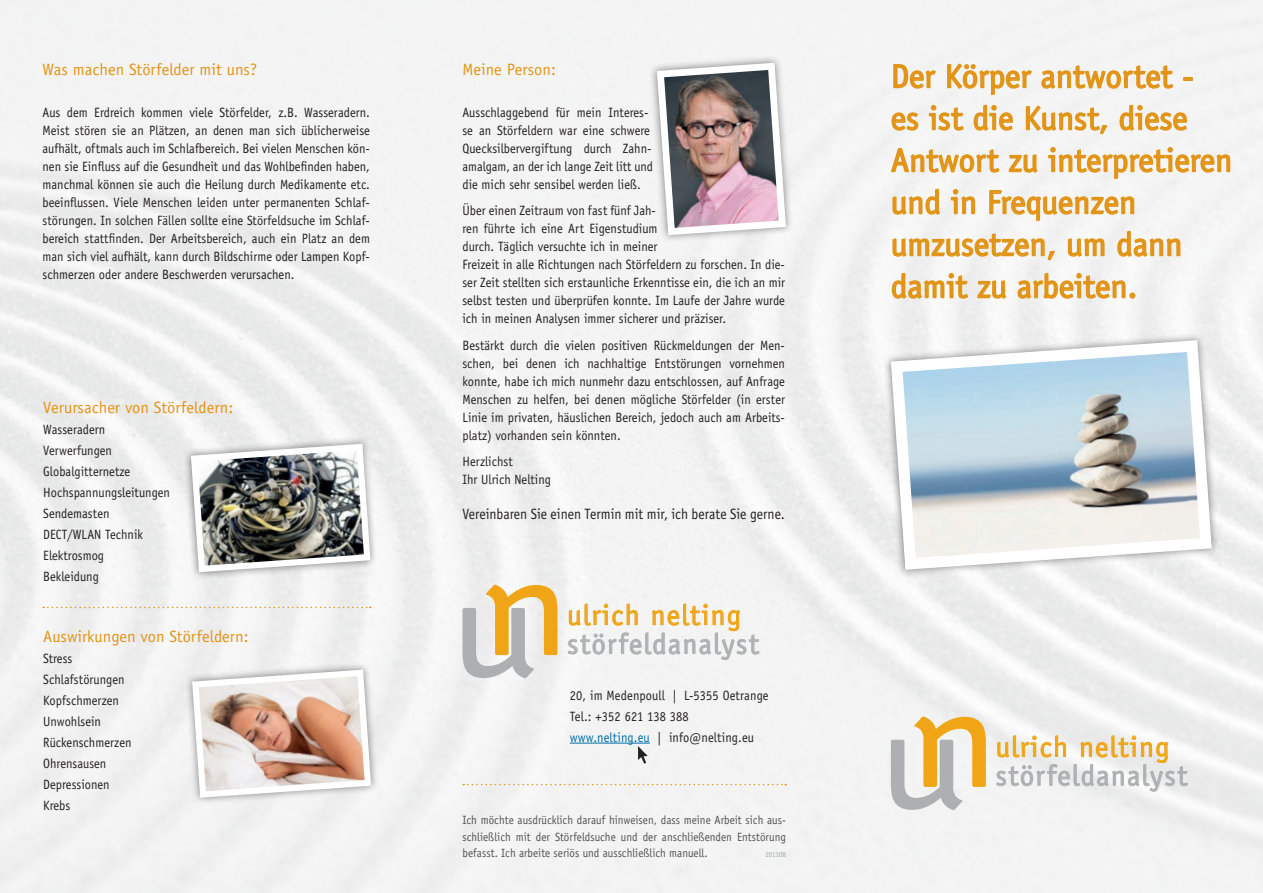
<style>
.page{position:relative;width:1263px;height:893px;background:#fff}
.page>*{position:absolute;margin:0;border:0;box-sizing:border-box;transform-origin:0 0}
.t1{font:33px/42px "Officina Sans";color:#e29416}
.t2{font:28.65px "Officina Sans";letter-spacing:.045em;color:#aeafb3}
.t3{font:28.65px "Officina Sans";letter-spacing:.045em;color:#efa516}
.t4{font:16.5px "Officina Sans";color:#e29416}
.t5{font:15px "Officina Sans";color:#231f20;scale:.91 1}
.t6{font:13.5px/18px "Officina Sans";color:#231f20;scale:.92 1}
.t7{font:12px/16.5px "Officina Sans";color:#231f20;text-align:justify;scale:.92 1}
.t8{font:7.5px "Officina Sans";color:#8a8c8f;scale:.92 1}
.s1{color:#006ea7}
</style>
<div class="page">
<img style="left:0;top:0;width:1263px;height:893px">
<svg style="left:891px;top:716px;width:95px;height:94px"></svg>
<svg style="left:996px;top:735px;width:192px;height:57px"></svg>
<svg style="left:462px;top:585px;width:95px;height:93px"></svg>
<svg style="left:568px;top:603px;width:191px;height:57px"></svg>
<svg style="left:890px;top:45px;width:341px;height:177px"></svg>
<svg style="left:891px;top:230px;width:290px;height:70px"></svg>
<div style="left:883px;top:332px;width:336px;height:246px;background:#f0f0f1"></div>
<svg style="left:885px;top:334px;width:333px;height:242px"></svg>
<div style="left:649px;top:55px;width:145px;height:188px;background:#f3f4f4"></div>
<img style="left:653px;top:59px;width:137px;height:180px">
<div style="left:183px;top:436px;width:195px;height:144px;background:#231f20;opacity:.55"></div>
<img style="left:188px;top:440px;width:186px;height:135px">
<div style="left:184px;top:662px;width:195px;height:144px;background:#f0f1f1"></div>
<svg style="left:189px;top:666px;width:185px;height:135px"></svg>
<svg style="left:43px;top:607px;width:328px;height:1px"></svg>
<svg style="left:463px;top:784px;width:323px;height:1px"></svg>
<hr style="left:570px;top:743px;width:80px;height:1px;background:#006ea7">
<img style="left:635px;top:744px;width:15px;height:22px">
<p class="t4" style="left:43px;top:60px;width:216px">Was machen Störfelder mit uns?</p>
<p class="t6" style="left:43px;top:103px;width:357px;text-align:justify">Aus dem Erdreich kommen viele Störfelder, z.B. Wasseradern.<br>Meist stören sie an Plätzen, an denen man sich üblicherweise aufhält, oftmals auch im Schlafbereich. Bei vielen Menschen kön&shy;nen sie Einfluss auf die Gesundheit und das Wohlbefinden haben, manchmal können sie auch die Heilung durch Medikamente etc. beeinflussen. Viele Menschen leiden unter permanenten Schlaf&shy;störungen. In solchen Fällen sollte eine Störfeldsuche im Schlaf&shy;bereich stattfinden. Der Arbeitsbereich, auch ein Platz an dem man sich viel aufhält, kann durch Bildschirme oder Lampen Kopf&shy;schmerzen oder andere Beschwerden verursachen.</p>
<p class="t4" style="left:43px;top:398px;width:191px">Verursacher von Störfeldern:</p>
<p class="t6" style="left:43px;top:419px;width:139px;line-height:21px">Wasseradern<br>Verwerfungen<br>Globalgitternetze<br>Hochspannungsleitungen<br>Sendemasten<br>DECT/WLAN Technik<br>Elektrosmog<br>Bekleidung</p>
<p class="t4" style="left:43px;top:627px;width:207px">Auswirkungen von Störfeldern:</p>
<p class="t6" style="left:43px;top:648px;width:97px;line-height:21px">Stress<br>Schlafstörungen<br>Kopfschmerzen<br>Unwohlsein<br>Rückenschmerzen<br>Ohrensausen<br>Depressionen<br>Krebs</p>
<p class="t4" style="left:462px;top:60px;width:95px">Meine Person:</p>
<p class="t6" style="left:462px;top:103px;width:209px">Ausschlaggebend für mein Interes&shy;se an Störfeldern war eine schwere Quecksilbervergiftung durch Zahn&shy;amalgam, an der ich lange Zeit litt und die mich sehr sensibel werden ließ.</p>
<p class="t6" style="left:462px;top:202px;width:352px">Über einen Zeitraum von fast fünf Jah-<br>ren führte ich eine Art Eigenstudium<br>durch. Täglich versuchte ich in meiner<br>Freizeit in alle Richtungen nach Störfeldern zu forschen. In die&shy;ser Zeit stellten sich erstaunliche Erkenntisse ein, die ich an mir selbst testen und überprüfen konnte. Im Laufe der Jahre wurde ich in meinen Analysen immer sicherer und präziser.</p>
<p class="t6" style="left:462px;top:336px;width:352px;text-align:justify">Bestärkt durch die vielen positiven Rückmeldungen der Men&shy;schen, bei denen ich nachhaltige Entstörungen vornehmen konnte, habe ich mich nunmehr dazu entschlossen, auf Anfrage Menschen zu helfen, bei denen mögliche Störfelder (in erster Linie im privaten, häuslichen Bereich, jedoch auch am Arbeits&shy;platz) vorhanden sein könnten.</p>
<p class="t6" style="left:462px;top:453px;width:98px">Herzlichst<br>Ihr Ulrich Nelting</p>
<p class="t5" style="left:462px;top:505px;width:356px">Vereinbaren Sie einen Termin mit mir, ich berate Sie gerne.</p>
<h2 class="t3" style="left:567px;top:598px;width:175px">ulrich nelting</h2>
<h2 class="t2" style="left:567px;top:627px;width:193px">störfeldanalyst</h2>
<p class="t6" style="left:570px;top:685px;width:218px;line-height:21px">20, im Medenpoull | L-5355 Oetrange<br>Tel.: +352 621 138 388 <span class="s1">www.nelting.eu</span> | info@nelting.eu</p>
<p class="t7" style="left:462px;top:812px;width:353px">Ich möchte ausdrücklich darauf hinweisen, dass meine Arbeit sich aus&shy;schließlich mit der Störfeldsuche und der anschließenden Entstörung befasst. Ich arbeite seriös und ausschließlich manuell.</p>
<p class="t8" style="left:765px;top:850px;width:24px">201308</p>
<h1 class="t1" style="left:891px;top:55px;width:343px">Der Körper antwortet -<br>es ist die Kunst, diese<br>Antwort zu interpretieren und in Frequenzen umzusetzen, um dann damit zu arbeiten.</h1>
<h2 class="t3" style="left:996px;top:730px;width:175px">ulrich nelting</h2>
<h2 class="t2" style="left:996px;top:759px;width:193px">störfeldanalyst</h2>
</div>
